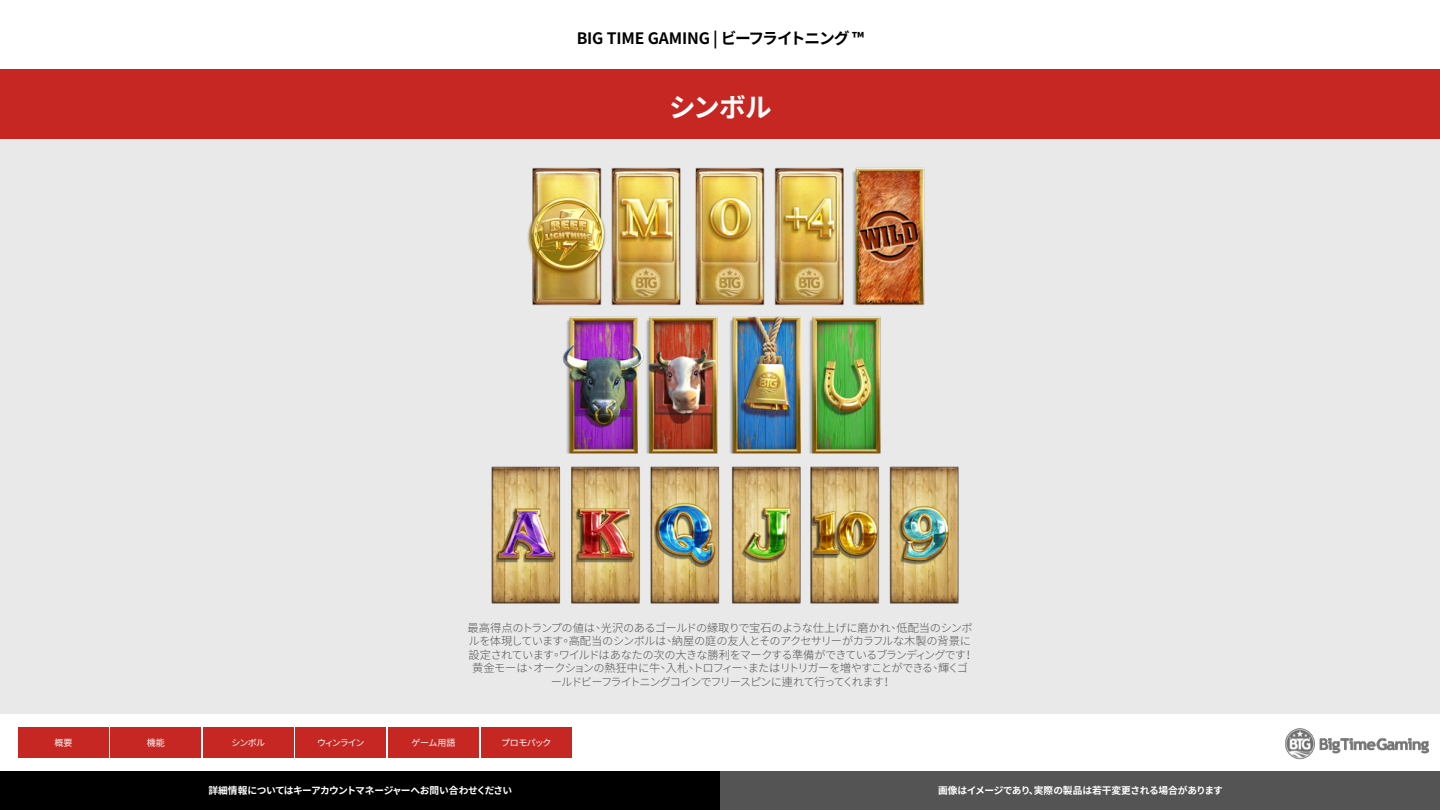
<style>
.page{position:relative;width:1440px;height:810px;background:#fff}
.page>*{position:absolute;margin:0;border:0;box-sizing:border-box;transform-origin:0 0}
.t1{font:700 26.55px "Noto Sans CJ Ktc";color:#fff}
.t2{font:700 15.75px "Noto Sans CJ Ktc";letter-spacing:-.015em;color:#000}
.t3{font:300 11.25px/13.5px "Noto Sans CJ Ktc";letter-spacing:-.065em;color:#545454;text-align:center}
.t4{font:700 9.75px "Noto Sans CJ Ktc";letter-spacing:-.04em;color:#fff}
.t5{font:9px "Noto Sans CJ Ktc";letter-spacing:-.07em;color:#fff}
</style>
<div class="page">
<div style="left:0;top:69px;width:1440px;height:645px;background:#e8e8e8"></div>
<div style="left:0;top:69px;width:1440px;height:69px;background:#c72722"></div>
<img style="left:1285px;top:728px;width:145px;height:32px">
<div style="left:18px;top:728px;width:91px;height:30px;background:#c72722"></div>
<div style="left:111px;top:728px;width:90px;height:30px;background:#c72722"></div>
<div style="left:203px;top:728px;width:90px;height:30px;background:#c72722"></div>
<div style="left:296px;top:728px;width:90px;height:30px;background:#c72722"></div>
<div style="left:388px;top:728px;width:91px;height:30px;background:#c72722"></div>
<div style="left:481px;top:728px;width:90px;height:30px;background:#c72722"></div>
<img style="left:491px;top:167px;width:468px;height:437px">
<div style="left:0;top:771px;width:720px;height:39px;background:#000"></div>
<div style="left:720px;top:771px;width:720px;height:39px;background:#545454"></div>
<h2 class="t2" style="left:577px;top:29px;width:289px">BIG TIME GAMING | ビーフライトニング ™</h2>
<h1 class="t1" style="left:669px;top:92px;width:104px">シンボル</h1>
<p class="t3" style="left:468px;top:621px;width:508px">最高得点のトランプの値は、光沢のあるゴールドの縁取りで宝石のような仕上げに磨かれ、低配当のシンボルを体現しています。高配当のシンボルは、納屋の庭の友人とそのアクセサリーがカラフルな木製の背景に設定されています。ワイルドはあなたの次の大きな勝利をマークする準備ができているブランディングです！黄金モーは、オークションの熱狂中に牛、入札、トロフィー、またはリトリガーを増やすことができる、輝くゴールドビーフライトニングコインでフリースピンに連れて行ってくれます！</p>
<p class="t5" style="left:55px;top:738px;width:19px">概要</p>
<p class="t5" style="left:147px;top:738px;width:19px">機能</p>
<p class="t5" style="left:231px;top:738px;width:35px">シンボル</p>
<p class="t5" style="left:317px;top:738px;width:49px">ウィンライン</p>
<p class="t5" style="left:412px;top:738px;width:45px">ゲーム用語</p>
<p class="t5" style="left:501px;top:738px;width:52px">プロモパック</p>
<p class="t4" style="left:208px;top:785px;width:305px">詳細情報についてはキーアカウントマネージャーへお問い合わせください</p>
<p class="t4" style="left:938px;top:785px;width:286px">画像はイメージであり、実際の製品は若干変更される場合があります</p>
</div>
